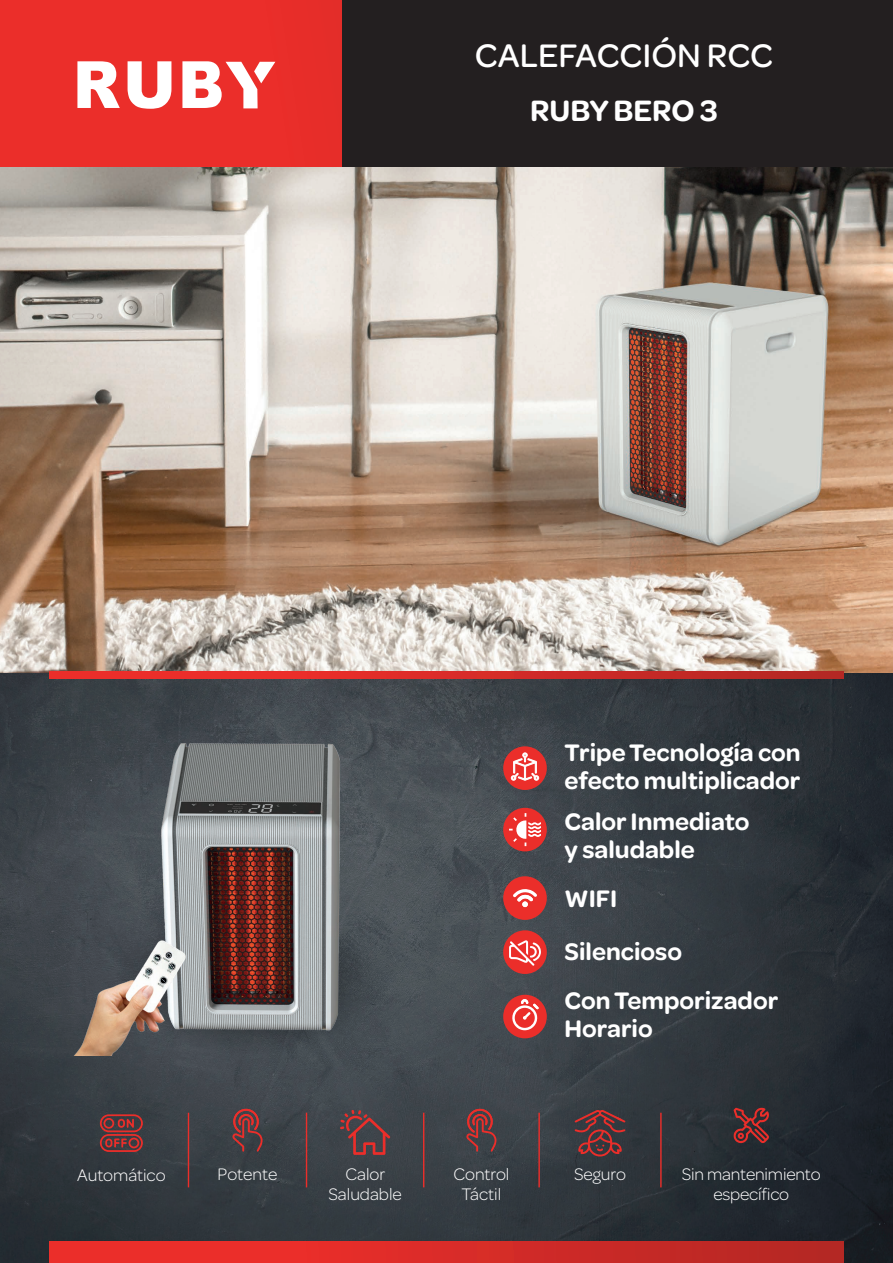
<style>
.page{position:relative;width:893px;height:1263px;background:#fff}
.page>*{position:absolute;margin:0;border:0;box-sizing:border-box;transform-origin:0 0}
.t1{font:500 34.8px "Omnes";color:#fff}
.t2{font:600 31.5px "Omnes";color:#fff}
.t3{font:600 25.5px/27.9px "Omnes";color:#fff}
.t4{font:300 17.85px/20px "Omnes";color:#fff;text-align:center}
</style>
<div class="page">
<div style="left:0;top:0;width:893px;height:170px;background:#eb2e2a"></div>
<div style="left:342px;top:0;width:551px;height:170px;background:#231f20"></div>
<img style="left:0;top:673px;width:893px;height:590px">
<div style="left:50px;top:1242px;width:793px;height:21px;background:linear-gradient(to right,#f72f2b,#b62724)"></div>
<img style="left:0;top:168px;width:893px;height:505px">
<svg style="left:77px;top:61px;width:198px;height:48px"></svg>
<hr style="left:423px;top:1113px;width:1px;height:74px;background:#eb2e2a">
<hr style="left:188px;top:1113px;width:1px;height:74px;background:#eb2e2a">
<hr style="left:306px;top:1113px;width:1px;height:74px;background:#eb2e2a">
<hr style="left:660px;top:1113px;width:2px;height:74px;background:#eb2e2a">
<hr style="left:538px;top:1113px;width:2px;height:74px;background:#eb2e2a">
<svg style="left:50px;top:672px;width:793px;height:7px"></svg>
<img style="left:94px;top:731px;width:313px;height:330px">
<div style="left:503px;top:930px;width:44px;height:44px;background:#eb2e2a;border-radius:50%"></div>
<svg style="left:509px;top:940px;width:32px;height:26px"></svg>
<div style="left:503px;top:995px;width:44px;height:43px;background:#eb2e2a;border-radius:50%"></div>
<svg style="left:510px;top:999px;width:29px;height:31px"></svg>
<div style="left:503px;top:808px;width:44px;height:43px;background:#eb2e2a;border-radius:50%"></div>
<svg style="left:509px;top:813px;width:32px;height:33px"></svg>
<svg style="left:465px;top:1109px;width:32px;height:42px"></svg>
<svg style="left:231px;top:1109px;width:32px;height:42px"></svg>
<svg style="left:575px;top:1110px;width:50px;height:46px"></svg>
<img style="left:60px;top:918px;width:128px;height:137px">
<svg style="left:733px;top:1106px;width:36px;height:37px"></svg>
<svg style="left:340px;top:1109px;width:50px;height:46px"></svg>
<svg style="left:100px;top:1114px;width:44px;height:38px"></svg>
<div style="left:503px;top:746px;width:44px;height:44px;background:#eb2e2a;border-radius:50%"></div>
<svg style="left:511px;top:752px;width:28px;height:29px"></svg>
<div style="left:503px;top:876px;width:44px;height:44px;background:#eb2e2a;border-radius:50%"></div>
<svg style="left:513px;top:889px;width:24px;height:18px"></svg>
<h1 class="t1" style="left:475px;top:32px;width:300px">CALEFACCIÓN RCC</h1>
<p class="t2" style="left:530px;top:89px;width:189px">RUBY BERO 3</p>
<p class="t4" style="left:77px;top:1164px;width:90px">Automático</p>
<p class="t3" style="left:565px;top:737px;width:238px">Tripe Tecnología con efecto multiplicador</p>
<p class="t3" style="left:565px;top:806px;width:186px">Calor Inmediato y saludable</p>
<p class="t3" style="left:565px;top:883px;width:54px">WIFI</p>
<p class="t3" style="left:565px;top:925px;width:215px;line-height:48.8px">Silencioso<br>Con Temporizador</p>
<p class="t3" style="left:565px;top:1012px;width:90px">Horario</p>
<p class="t4" style="left:328px;top:1163px;width:75px">Calor<br>Saludable</p>
<p class="t4" style="left:453px;top:1163px;width:58px">Control<br>Táctil</p>
<p class="t4" style="left:218px;top:1163px;width:61px">Potente</p>
<p class="t4" style="left:574px;top:1163px;width:53px">Seguro</p>
<p class="t4" style="left:682px;top:1163px;width:140px">Sin mantenimiento específico</p>
</div>
